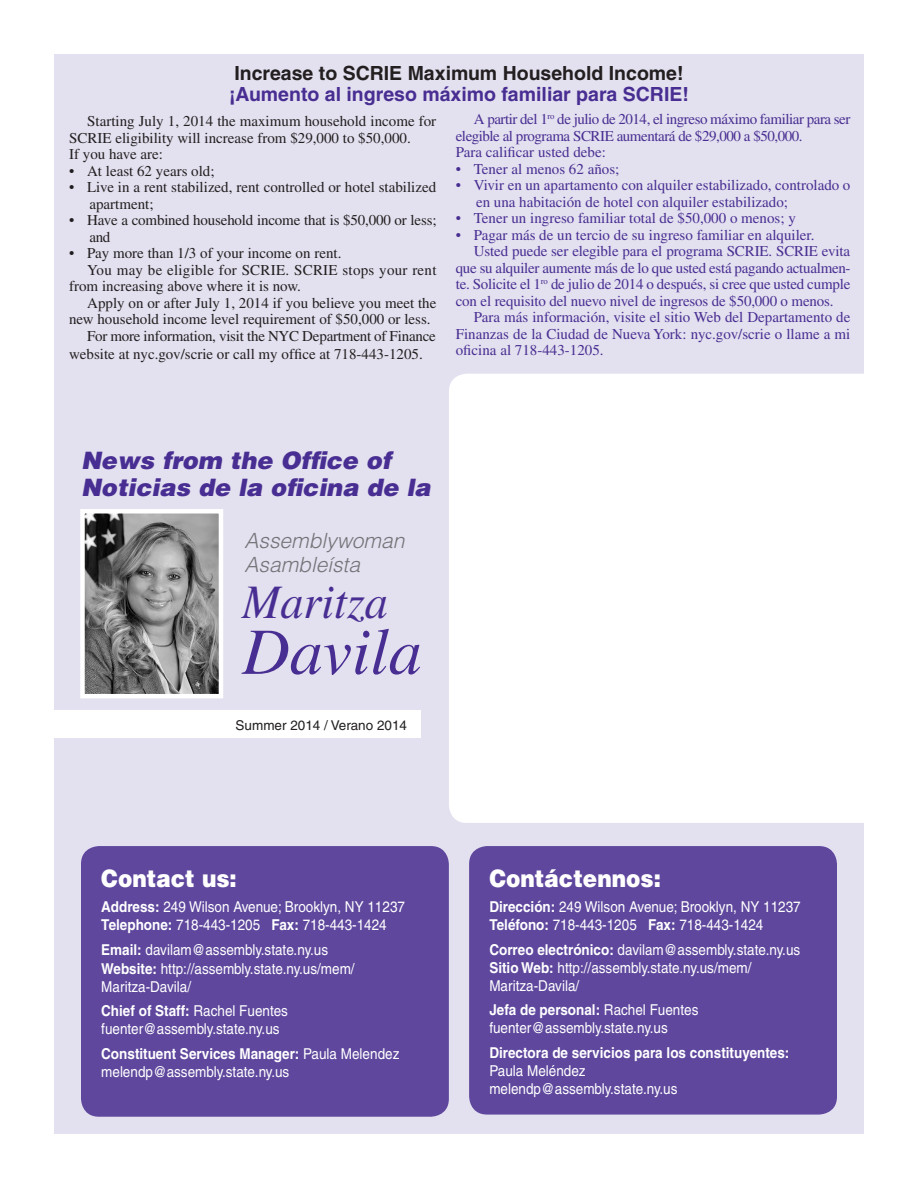
<style>
.page{position:relative;width:918px;height:1188px;background:#fff}
.page>*{position:absolute;margin:0;border:0;box-sizing:border-box;transform-origin:0 0}
.t1{font:italic 66px "Times";color:#482e92}
.t2{font:italic 48px "Times";color:#482e92;scale:.96 1}
.Caption_Spanish{font:italic 900 24px "Helvetica";color:#482e92}
.t3{font:900 24px "Helvetica";color:#fff;scale:.9 1}
.t4{font:italic 300 21px "Helvetica";color:#727477}
.Headline{font:700 19.5px "Helvetica";color:#482e92}
.Headline-2{font:700 19.5px "Helvetica";color:#231f20}
.Body_text_Spanish{font:15px/16.5px "Times";color:#482e92;text-align:justify}
.t5{font:15px/18px "Helvetica";color:#fff;scale:.9 1}
.Body_text_Spanish-2{font:15px/16.5px "Times";color:#231f20}
.t6{font:700 15px "Helvetica";color:#fff;scale:.9 1}
.Body_text_Spanish-3{font:15px/16.5px "Times";letter-spacing:-.03em;color:#482e92}
.Body_text_Spanish-4{font:15px/16.5px "Times";letter-spacing:.02em;color:#231f20}
.t7{font:13.5px "Helvetica";color:#231f20}
.s1{font-weight:700}
.s2{font-weight:400}
</style>
<div class="page">
<div style="left:54px;top:54px;width:810px;height:1080px;background:#e3e0ef"></div>
<div style="left:81px;top:846px;width:368px;height:271px;background:#5e479d;border-radius:18px"></div>
<div style="left:449px;top:374px;width:415px;height:449px;background:#fff"></div>
<img style="left:85px;top:514px;width:133px;height:179px">
<div style="left:80px;top:509px;width:143px;height:189px;border:4px solid #fff"></div>
<div style="left:24px;top:711px;width:397px;height:27px;background:#fff"></div>
<div style="left:469px;top:846px;width:368px;height:269px;background:#5e479d;border-radius:18px"></div>
<p class="Headline-2" style="left:234px;top:61px;width:451px">Increase to SCRIE Maximum Household Income!</p>
<p class="Headline" style="left:229px;top:82px;width:461px">¡Aumento al ingreso máximo familiar para SCRIE!</p>
<p class="Body_text_Spanish-2" style="left:69px;top:113px;width:369px;text-indent:18px">Starting July 1, 2014 the maximum household income for<br>SCRIE eligibility will increase from $29,000 to $50,000.</p>
<p class="Body_text_Spanish-2" style="left:69px;top:146px;width:96px">If you have are:</p>
<p class="Body_text_Spanish-2" style="left:69px;top:162px;width:147px">• At least 62 years old;</p>
<p class="Body_text_Spanish-2" style="left:89px;top:179px;width:348px;text-indent:-20px">• Live in a rent stabilized, rent controlled or hotel stabilized apartment;</p>
<p class="Body_text_Spanish-2" style="left:89px;top:212px;width:349px;text-indent:-20px">• Have a combined household income that is $50,000 or less; and</p>
<p class="Body_text_Spanish-2" style="left:69px;top:245px;width:274px">• Pay more than 1/3 of your income on rent.</p>
<p class="Body_text_Spanish-4" style="left:69px;top:261px;width:369px;text-indent:18px">You may be eligible for SCRIE. SCRIE stops your rent from increasing above where it is now.</p>
<p class="Body_text_Spanish-2" style="left:69px;top:294px;width:369px;text-indent:18px">Apply on or after July 1, 2014 if you believe you meet the new household income level requirement of $50,000 or less.</p>
<p class="Body_text_Spanish-2" style="left:69px;top:327px;width:368px;line-height:18px;text-indent:18px">For more information, visit the NYC Department of Finance website at nyc.gov/scrie or call my office at 718-443-1205.</p>
<p class="Body_text_Spanish-3" style="left:456px;top:111px;width:396px;text-indent:18px">A partir del 1<sup>ro</sup> de julio de 2014, el ingreso máximo familiar para ser elegible al programa SCRIE aumentará de $29,000 a $50,000.</p>
<p class="Body_text_Spanish" style="left:456px;top:144px;width:152px">Para calificar usted debe:</p>
<p class="Body_text_Spanish" style="left:456px;top:160px;width:165px">• Tener al menos 62 años;</p>
<p class="Body_text_Spanish" style="left:476px;top:177px;width:376px;text-indent:-20px">• Vivir en un apartamento con alquiler estabilizado, controlado o en una habitación de hotel con alquiler estabilizado;</p>
<p class="Body_text_Spanish" style="left:456px;top:210px;width:342px">• Tener un ingreso familiar total de $50,000 o menos; y</p>
<p class="Body_text_Spanish" style="left:456px;top:226px;width:360px">• Pagar más de un tercio de su ingreso familiar en alquiler.</p>
<p class="Body_text_Spanish" style="left:456px;top:243px;width:396px;text-indent:18px">Usted puede ser elegible para el programa SCRIE. SCRIE evita que su alquiler aumente más de lo que usted está pagando actualmen&shy;te. Solicite el 1<sup>ro</sup> de julio de 2014 o después, si cree que usted cumple con el requisito del nuevo nivel de ingresos de $50,000 o menos.</p>
<p class="Body_text_Spanish" style="left:456px;top:309px;width:396px;text-indent:18px">Para más información, visite el sitio Web del Departamento de Finanzas de la Ciudad de Nueva York: nyc.gov/scrie o llame a mi oficina al 718-443-1205.</p>
<p class="Caption_Spanish" style="left:81px;top:445px;width:312px">News from the Office of</p>
<p class="Caption_Spanish" style="left:81px;top:472px;width:351px">Noticias de la oficina de la</p>
<p class="t4" style="left:245px;top:527px;width:161px">Assemblywoman</p>
<p class="t4" style="left:245px;top:551px;width:117px">Asambleísta</p>
<p class="t2" style="left:242px;top:576px;width:154px">Maritza</p>
<p class="t1" style="left:242px;top:616px;width:181px">Davila</p>
<p class="t7" style="left:236px;top:717px;width:173px">Summer 2014 / Verano 2014</p>
<p class="t3" style="left:101px;top:863px;width:152px">Contact us:</p>
<p class="t5" style="left:101px;top:898px;width:339px"><span class="s1">Address:</span> 249 Wilson Avenue; Brooklyn, NY 11237</p>
<p class="t5" style="left:101px;top:916px;width:319px"><span class="s1">Telephone:</span> 718-443-1205 <span class="s1">Fax:</span> 718-443-1424</p>
<p class="t5" style="left:101px;top:940px;width:254px"><span class="s1">Email:</span> davilam@assembly.state.ny.us</p>
<p class="t5" style="left:101px;top:959px;width:283px"><span class="s1">Website:</span> http://assembly.state.ny.us/mem/<br>Maritza-Davila/</p>
<p class="t6" style="left:101px;top:1002px;width:209px">Chief of Staff: <span class="s2">Rachel Fuentes</span></p>
<p class="t5" style="left:101px;top:1020px;width:200px">fuenter@assembly.state.ny.us</p>
<p class="t6" style="left:101px;top:1045px;width:333px">Constituent Services Manager: <span class="s2">Paula Melendez</span></p>
<p class="t5" style="left:101px;top:1063px;width:211px">melendp@assembly.state.ny.us</p>
<p class="t3" style="left:489px;top:863px;width:192px">Contáctennos:</p>
<p class="t5" style="left:489px;top:898px;width:348px"><span class="s1">Dirección:</span> 249 Wilson Avenue; Brooklyn, NY 11237</p>
<p class="t5" style="left:489px;top:916px;width:306px"><span class="s1">Teléfono:</span> 718-443-1205 <span class="s1">Fax:</span> 718-443-1424</p>
<p class="t5" style="left:489px;top:940px;width:347px"><span class="s1">Correo electrónico:</span> davilam@assembly.state.ny.us</p>
<p class="t5" style="left:489px;top:958px;width:293px"><span class="s1">Sitio Web:</span> http://assembly.state.ny.us/mem/<br>Maritza-Davila/</p>
<p class="t6" style="left:489px;top:1001px;width:234px">Jefa de personal: <span class="s2">Rachel Fuentes</span></p>
<p class="t5" style="left:489px;top:1019px;width:200px">fuenter@assembly.state.ny.us</p>
<p class="t6" style="left:489px;top:1044px;width:335px">Directora de servicios para los constituyentes:</p>
<p class="t5" style="left:489px;top:1062px;width:108px">Paula Meléndez</p>
<p class="t5" style="left:489px;top:1080px;width:211px">melendp@assembly.state.ny.us</p>
</div>
